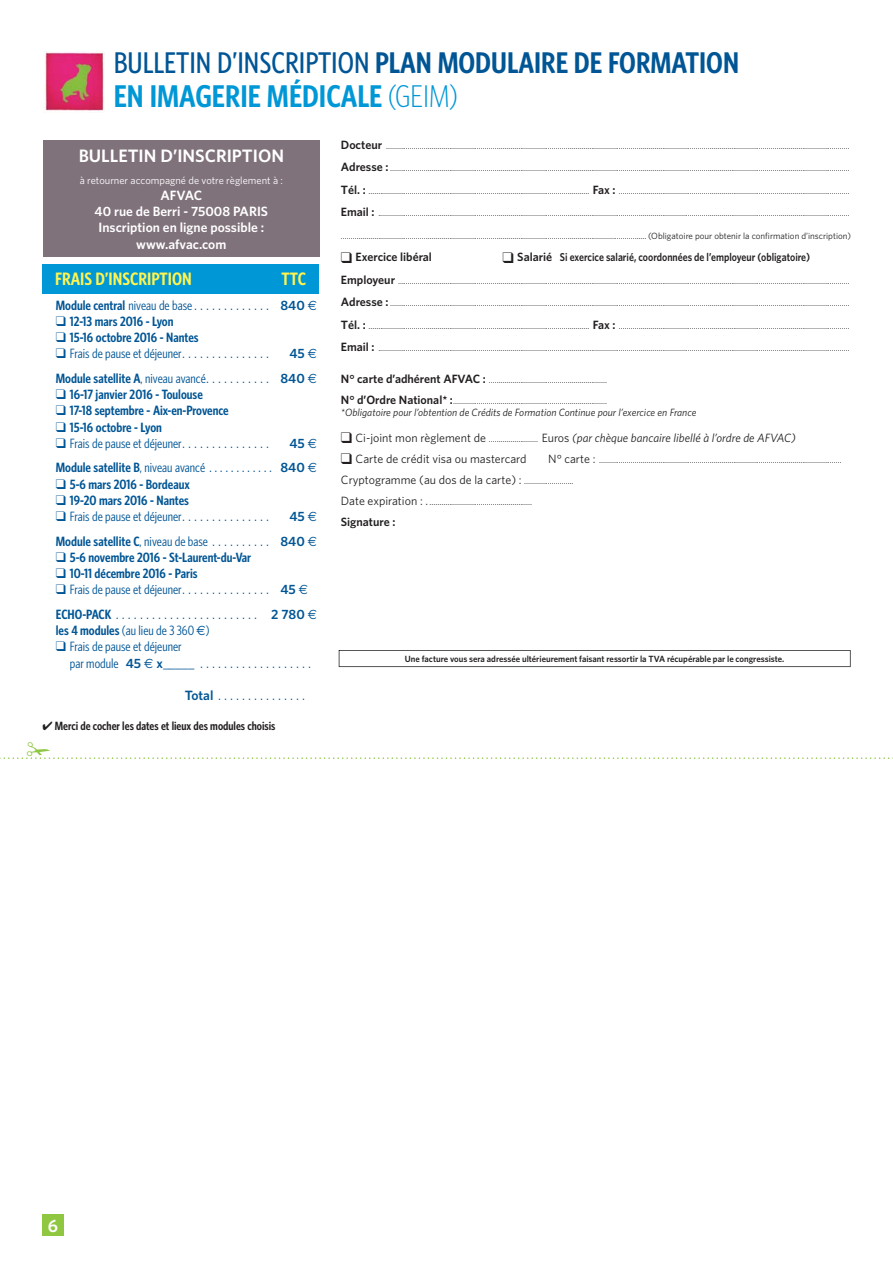
<style>
.page{position:relative;width:893px;height:1263px;background:#fff}
.page>*{position:absolute;margin:0;border:0;box-sizing:border-box;transform-origin:0 0}
.t1{font:600 31.5px "Whitney Condensed";color:#0097d6}
.t2{font:600 30px "Whitney Condensed";color:#005595}
.t3{font:600 18px "Whitney";color:#fff}
.t4{font:600 18px "Whitney Condensed";color:#fff450}
.t5{font:600 13.5px "Whitney Condensed";color:#005595}
.t6{font:13.5px "Whitney Condensed";color:#005595}
.t7{font:13.5px "Whitney";color:#005595}
.t8{font:600 13.5px/16.2px "Whitney";color:#fff;text-align:center}
.t9{font:600 13.5px "Whitney";color:#005595}
.t10{font:italic 12px "Whitney";color:#231f20}
.t11{font:12px "Whitney";color:#231f20}
.t12{font:600 12px "Whitney Condensed";color:#231f20}
.t13{font:600 12px "Whitney";color:#231f20}
.t14{font:600 11.4px "Whitney";color:#231f20;scale:.86 1}
.t15{font:italic 10.5px "Whitney";color:#231f20}
.t16{font:10.5px "Whitney";color:#fff}
.t17{font:9px "Whitney";color:#231f20}
.t18{font:600 9px "Whitney";color:#231f20}
.s1{font-weight:500}
.s2{font-weight:300}
.s3{font-weight:600;font-size:12px}
.s4{font-size:12px}
.s5{font-style:normal}
.s6{font-style:normal;font-size:9px}
.s7{font-size:9px}
.s8{font-weight:400}
.s9{font-family:"Whitney";font-weight:400}
.s10{font-family:"Whitney"}
.s11{font-family:"Euro Sans Std";font-weight:400}
.s12{font-family:"Whitney";font-weight:600}
.s13{font-family:"Euro Sans Std"}
.s14{font-family:"Whitney Condensed";font-weight:600}
.s15{font-weight:600}
.s16{font-family:"Euro Sans"}
.s17{font-family:"Whitney Condensed"}
</style>
<div class="page">
<div style="left:42px;top:1215px;width:22px;height:21px;background:#8fc741"></div>
<img style="left:0;top:757px;width:890px;height:2px">
<div style="left:43px;top:140px;width:276px;height:117px;background:#80727b"></div>
<img style="left:44px;top:51px;width:61px;height:62px">
<div style="left:42px;top:264px;width:277px;height:29px;background:#0097d6"></div>
<svg style="left:339px;top:650px;width:511px;height:17px"></svg>
<h2 class="t2" style="left:114px;top:51px;width:627px"><span class="s1">BULLETIN D’INSCRIPTION</span> PLAN MODULAIRE DE FORMATION</h2>
<h1 class="t1" style="left:114px;top:85px;width:346px">EN IMAGERIE MÉDICALE <span class="s2">(GEIM)</span></h1>
<p class="t17" style="left:341px;top:142px;width:510px"><span class="s3">Docteur</span> ...........................................................................................................................................................................................................................................</p>
<p class="t17" style="left:341px;top:165px;width:510px"><span class="s3">Adresse :</span> .........................................................................................................................................................................................................................................</p>
<p class="t17" style="left:341px;top:187px;width:510px"><span class="s3">Tél. :</span> ................................................................................................................ <span class="s3">Fax :</span> .....................................................................................................................</p>
<p class="t17" style="left:341px;top:210px;width:510px"><span class="s3">Email :</span> ...............................................................................................................................................................................................................................................</p>
<p class="t17" style="left:341px;top:232px;width:511px">........................................................................................................................................................... (Obligatoire pour obtenir la confirmation d’inscription)</p>
<h3 class="t13" style="left:341px;top:253px;width:93px">❑ Exercice libéral</h3>
<p class="t14" style="left:502px;top:253px;width:359px">❑ <span class="s4">Salarié</span> Si exercice salarié, coordonnées de l’employeur (obligatoire)</p>
<p class="t17" style="left:341px;top:277px;width:510px"><span class="s3">Employeur</span> .....................................................................................................................................................................................................................................</p>
<p class="t17" style="left:341px;top:300px;width:510px"><span class="s3">Adresse :</span> .........................................................................................................................................................................................................................................</p>
<p class="t17" style="left:341px;top:322px;width:510px"><span class="s3">Tél. :</span> ................................................................................................................ <span class="s3">Fax :</span> .....................................................................................................................</p>
<p class="t17" style="left:341px;top:345px;width:510px"><span class="s3">Email :</span> ...............................................................................................................................................................................................................................................</p>
<p class="t17" style="left:341px;top:376px;width:268px"><span class="s3">N° carte d’adhérent AFVAC :</span> ............................................................</p>
<p class="t17" style="left:341px;top:397px;width:268px"><span class="s3">N° d’Ordre National* :</span> ..............................................................................</p>
<p class="t15" style="left:341px;top:409px;width:357px">*Obligatoire pour l’obtention de Crédits de Formation Continue pour l’exercice en France</p>
<h3 class="t10" style="left:341px;top:433px;width:456px">❑ <span class="s5">Ci-joint mon règlement de</span> <span class="s6">.........................</span> <span class="s5">Euros</span> (par chèque bancaire libellé à l’ordre de AFVAC)</h3>
<h3 class="t11" style="left:341px;top:454px;width:187px">❑ Carte de crédit visa ou mastercard</h3>
<p class="t17" style="left:548px;top:456px;width:295px"><span class="s4">N° carte :</span> ...........................................................................................................................</p>
<h3 class="t11" style="left:341px;top:475px;width:234px">Cryptogramme (au dos de la carte) : <span class="s7">.........................</span></h3>
<p class="t17" style="left:341px;top:498px;width:193px"><span class="s4">Date expiration : .</span> ....................................................</p>
<h3 class="t13" style="left:341px;top:517px;width:56px">Signature :</h3>
<h3 class="t3" style="left:79px;top:149px;width:207px">BULLETIN D’INSCRIPTION</h3>
<p class="t16" style="left:80px;top:176px;width:204px">à retourner accompagné de votre règlement à :</p>
<h3 class="t8" style="left:95px;top:188px;width:175px">AFVAC<br>40 rue de Berri - 75008 PARIS<br>Inscription en ligne possible : www.afvac.com</h3>
<h3 class="t4" style="left:55px;top:272px;width:138px">FRAIS D’INSCRIPTION</h3>
<h3 class="t4" style="left:281px;top:272px;width:26px">TTC</h3>
<h3 class="t5" style="left:56px;top:300px;width:263px">Module central <span class="s8">niveau de base</span> <span class="s9">. . . . . . . . . . . . .</span> <span class="s10">840</span> <span class="s11">€</span></h3>
<h3 class="t5" style="left:56px;top:316px;width:119px">❑ 12-13 mars 2016 - Lyon</h3>
<h3 class="t5" style="left:56px;top:332px;width:144px">❑ 15-16 octobre 2016 - Nantes</h3>
<h3 class="t6" style="left:56px;top:349px;width:215px">❑ Frais de pause et déjeuner <span class="s10">. . . . . . . . . . . . . . .</span></h3>
<h3 class="t9" style="left:289px;top:349px;width:29px">45 <span class="s11">€</span></h3>
<h3 class="t5" style="left:56px;top:373px;width:263px">Module satellite A<span class="s8">, niveau avancé</span> <span class="s9">. . . . . . . . . . .</span> <span class="s10">840</span> <span class="s11">€</span></h3>
<h3 class="t5" style="left:56px;top:389px;width:148px">❑ 16-17 janvier 2016 - Toulouse</h3>
<h3 class="t5" style="left:56px;top:406px;width:174px">❑ 17-18 septembre - Aix-en-Provence</h3>
<h3 class="t5" style="left:56px;top:422px;width:108px">❑ 15-16 octobre - Lyon</h3>
<h3 class="t6" style="left:56px;top:438px;width:215px">❑ Frais de pause et déjeuner <span class="s10">. . . . . . . . . . . . . . .</span></h3>
<h3 class="t9" style="left:289px;top:438px;width:29px">45 <span class="s11">€</span></h3>
<h3 class="t5" style="left:56px;top:463px;width:263px">Module satellite B<span class="s8">, niveau avancé</span> <span class="s9">. . . . . . . . . . . .</span> <span class="s10">840</span> <span class="s11">€</span></h3>
<h3 class="t5" style="left:56px;top:479px;width:135px">❑ 5-6 mars 2016 - Bordeaux</h3>
<h3 class="t5" style="left:56px;top:495px;width:135px">❑ 19-20 mars 2016 - Nantes</h3>
<h3 class="t6" style="left:56px;top:511px;width:215px">❑ Frais de pause et déjeuner <span class="s10">. . . . . . . . . . . . . . .</span></h3>
<h3 class="t9" style="left:289px;top:511px;width:29px">45 <span class="s11">€</span></h3>
<h3 class="t5" style="left:56px;top:536px;width:263px">Module satellite C<span class="s8">, niveau de base</span> <span class="s9">. . . . . . . . . .</span> <span class="s10">840</span> <span class="s11">€</span></h3>
<h3 class="t5" style="left:56px;top:552px;width:197px">❑ 5-6 novembre 2016 - St-Laurent-du-Var</h3>
<h3 class="t5" style="left:56px;top:568px;width:143px">❑ 10-11 décembre 2016 - Paris</h3>
<h3 class="t6" style="left:56px;top:585px;width:254px">❑ Frais de pause et déjeuner <span class="s10">. . . . . . . . . . . . . . .</span> <span class="s12">45</span> <span class="s13">€</span></h3>
<h3 class="t7" style="left:56px;top:609px;width:263px"><span class="s14">ECHO-PACK</span> . . . . . . . . . . . . . . . . . . . . . . . . <span class="s15">2 780</span> <span class="s13">€</span></h3>
<h3 class="t6" style="left:56px;top:626px;width:155px"><span class="s15">les 4 modules</span> (au lieu de 3 360 <span class="s16">€</span>)</h3>
<h3 class="t6" style="left:56px;top:642px;width:127px">❑ Frais de pause et déjeuner</h3>
<h3 class="t7" style="left:70px;top:658px;width:243px"><span class="s17">par module</span> <span class="s15">45</span> <span class="s13">€</span> <span class="s15">x</span>_____ . . . . . . . . . . . . . . . . . . .</h3>
<h3 class="t7" style="left:185px;top:690px;width:122px"><span class="s15">Total</span> . . . . . . . . . . . . . . .</h3>
<h3 class="t12" style="left:42px;top:721px;width:235px">✔ Merci de cocher les dates et lieux des modules choisis</h3>
<p class="t18" style="left:405px;top:655px;width:381px">Une facture vous sera adressée ultérieurement faisant ressortir la TVA récupérable par le congressiste.</p>
<h3 class="t3" style="left:48px;top:1219px;width:12px">6</h3>
</div>
